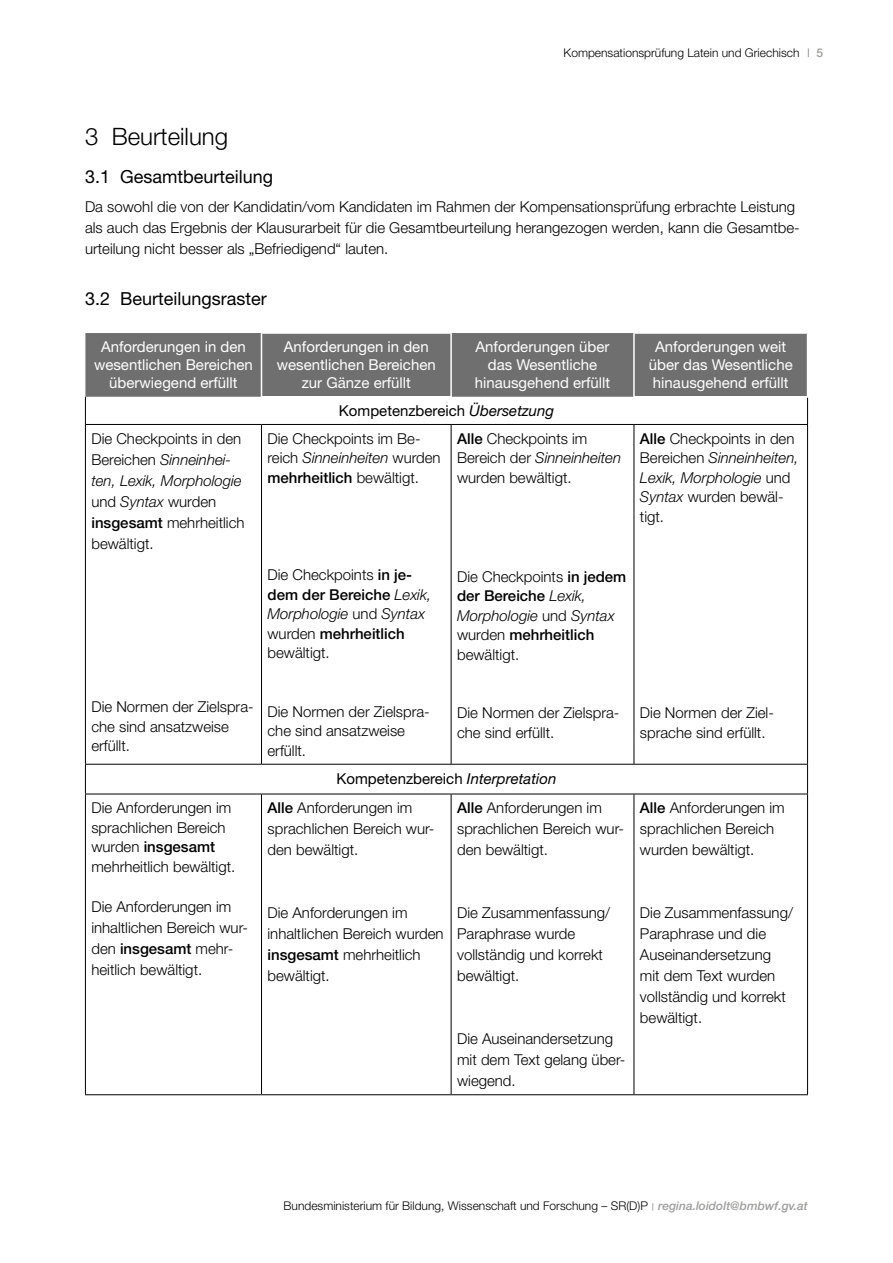
<style>
.page{position:relative;width:893px;height:1263px;background:#fff}
.page>*{position:absolute;margin:0;border:0;box-sizing:border-box;transform-origin:0 0}
.t1{font:300 24px "Helvetica Neue LT Pro";color:#000}
.t2{font:18px "Helvetica Neue LT Pro";color:#000}
.p_Tabelle{font:300 15px/21px "Helvetica Neue LT Std";color:#000}
.p_links{font:300 15px/21px "Helvetica Neue LT Pro";color:#000}
.H_Tab{font:15px/18px "Helvetica Neue LT Pro";color:#fff;text-align:center}
.H_Tab-2{font:15px "Helvetica Neue LT Pro";color:#000}
.t3{font:300 12px "Helvetica Neue LT Pro";color:#000}
.t4{font:500 12px "Helvetica Neue LT Pro";color:#9d9d9c}
.s1{font-style:italic}
.s2{font-family:"Helvetica Neue LT Pro";font-weight:500}
.s3{font-family:"Times New Roman";font-weight:400;color:#9d9d9c}
.s4{font-weight:500;font-style:italic;color:#9d9d9c}
</style>
<div class="page">
<div style="left:85px;top:333px;width:722px;height:64px;background:#706f6f"></div>
<svg style="left:85px;top:765px;width:1px;height:29px"></svg>
<svg style="left:807px;top:765px;width:1px;height:29px"></svg>
<hr style="left:85px;top:794px;width:176px;height:1px;background:#000">
<hr style="left:85px;top:794px;width:1px;height:300px;background:#000">
<hr style="left:261px;top:794px;width:190px;height:1px;background:#000">
<hr style="left:261px;top:794px;width:1px;height:300px;background:#000">
<hr style="left:451px;top:794px;width:183px;height:1px;background:#000">
<hr style="left:451px;top:794px;width:1px;height:300px;background:#000">
<hr style="left:634px;top:794px;width:174px;height:1px;background:#000">
<hr style="left:634px;top:794px;width:1px;height:300px;background:#000">
<hr style="left:807px;top:794px;width:1px;height:300px;background:#000">
<hr style="left:85px;top:1094px;width:176px;height:1px;background:#000">
<hr style="left:261px;top:1094px;width:190px;height:1px;background:#000">
<hr style="left:451px;top:1094px;width:183px;height:1px;background:#000">
<hr style="left:634px;top:1094px;width:174px;height:1px;background:#000">
<svg style="left:85px;top:397px;width:1px;height:27px"></svg>
<svg style="left:807px;top:397px;width:1px;height:27px"></svg>
<hr style="left:85px;top:424px;width:176px;height:1px;background:#000">
<hr style="left:261px;top:424px;width:190px;height:1px;background:#000">
<hr style="left:451px;top:424px;width:183px;height:1px;background:#000">
<hr style="left:634px;top:424px;width:174px;height:1px;background:#000">
<hr style="left:85px;top:425px;width:1px;height:339px;background:#000">
<hr style="left:261px;top:425px;width:1px;height:339px;background:#000">
<hr style="left:451px;top:425px;width:1px;height:339px;background:#000">
<hr style="left:634px;top:425px;width:1px;height:339px;background:#000">
<hr style="left:807px;top:425px;width:1px;height:339px;background:#000">
<hr style="left:85px;top:764px;width:176px;height:1px;background:#000">
<hr style="left:261px;top:764px;width:190px;height:1px;background:#000">
<hr style="left:451px;top:764px;width:183px;height:1px;background:#000">
<hr style="left:634px;top:764px;width:174px;height:1px;background:#000">
<hr style="left:261px;top:332px;width:191px;height:2px;background:#fff">
<hr style="left:261px;top:334px;width:1px;height:62px;background:#fff">
<hr style="left:450px;top:334px;width:2px;height:62px;background:#fff">
<hr style="left:261px;top:396px;width:191px;height:1px;background:#fff">
<hr style="left:633px;top:332px;width:175px;height:2px;background:#fff">
<hr style="left:633px;top:334px;width:2px;height:62px;background:#fff">
<hr style="left:633px;top:396px;width:175px;height:1px;background:#fff">
<p class="t3" style="left:564px;top:45px;width:237px">Kompensationsprüfung Latein und Griechisch</p>
<p class="t4" style="left:816px;top:46px;width:8px">5</p>
<h2 class="t1" style="left:85px;top:121px;width:145px">3 Beurteilung</h2>
<h3 class="t2" style="left:85px;top:165px;width:190px">3.1 Gesamtbeurteilung</h3>
<p class="p_links" style="left:85px;top:196px;width:716px">Da sowohl die von der Kandidatin/vom Kandidaten im Rahmen der Kompensationsprüfung erbrachte Leistung als auch das Ergebnis der Klausurarbeit für die Gesamtbeurteilung herangezogen werden, kann die Gesamtbe&shy;urteilung nicht besser als „Befriedigend“ lauten.</p>
<h3 class="t2" style="left:85px;top:287px;width:183px">3.2 Beurteilungsraster</h3>
<p class="H_Tab" style="left:94px;top:338px;width:160px">Anforderungen in den wesentlichen Bereichen überwiegend erfüllt</p>
<p class="H_Tab" style="left:277px;top:338px;width:160px">Anforderungen in den wesentlichen Bereichen zur Gänze erfüllt</p>
<p class="H_Tab" style="left:475px;top:338px;width:137px">Anforderungen über das Wesentliche hinausgehend erfüllt</p>
<p class="H_Tab" style="left:649px;top:338px;width:145px">Anforderungen weit über das Wesentliche hinausgehend erfüllt</p>
<p class="H_Tab-2" style="left:339px;top:401px;width:217px">Kompetenzbereich <span class="s1">Übersetzung</span></p>
<p class="p_Tabelle" style="left:91px;top:427px;width:155px">Die Checkpoints in den<br>Bereichen <span class="s1">Sinneinhei&shy;ten, Lexik, Morphologie </span>und <span class="s1">Syntax</span> wurden <span class="s2">insgesamt</span> mehrheitlich bewältigt.</p>
<p class="p_Tabelle" style="left:640px;top:428px;width:160px;line-height:19.5px"><span class="s2">Alle</span> Checkpoints in den<br>Bereichen <span class="s1">Sinneinheiten,<br>Lexik, Morphologie</span> und<br><span class="s1">Syntax</span> wurden bewäl&shy;tigt.</p>
<p class="p_Tabelle" style="left:267px;top:428px;width:175px;line-height:19.5px">Die Checkpoints im Be&shy;reich <span class="s1">Sinneinheiten</span> wurden <span class="s2">mehrheitlich</span> bewältigt.</p>
<p class="p_Tabelle" style="left:457px;top:428px;width:165px;line-height:19.5px"><span class="s2">Alle</span> Checkpoints im<br>Bereich der <span class="s1">Sinneinheiten </span>wurden bewältigt.</p>
<p class="p_Tabelle" style="left:267px;top:565px;width:165px;line-height:19.5px">Die Checkpoints <span class="s2">in je&shy;dem der Bereiche</span> <span class="s1">Lexik,<br>Morphologie</span> und <span class="s1">Syntax </span>wurden <span class="s2">mehrheitlich </span>bewältigt.</p>
<p class="p_Tabelle" style="left:457px;top:566px;width:171px;line-height:19.5px">Die Checkpoints <span class="s2">in jedem der Bereiche</span> <span class="s1">Lexik,<br>Morphologie</span> und <span class="s1">Syntax </span>wurden <span class="s2">mehrheitlich </span>bewältigt.</p>
<p class="p_Tabelle" style="left:91px;top:697px;width:164px;line-height:19.5px">Die Normen der Zielspra&shy;che sind ansatzweise erfüllt.</p>
<p class="p_Tabelle" style="left:91px;top:798px;width:145px;line-height:19.5px">Die Anforderungen im sprachlichen Bereich wurden <span class="s2">insgesamt </span>mehrheitlich bewältigt.</p>
<p class="p_Tabelle" style="left:91px;top:896px;width:158px">Die Anforderungen im inhaltlichen Bereich wur&shy;den <span class="s2">insgesamt</span> mehr&shy;heitlich bewältigt.</p>
<p class="p_Tabelle" style="left:267px;top:701px;width:164px;line-height:19.5px">Die Normen der Zielspra&shy;che sind ansatzweise erfüllt.</p>
<p class="p_Tabelle" style="left:457px;top:703px;width:164px;line-height:19.5px">Die Normen der Zielspra&shy;che sind erfüllt.</p>
<p class="H_Tab-2" style="left:337px;top:770px;width:221px">Kompetenzbereich <span class="s1">Interpretation</span></p>
<p class="p_Tabelle" style="left:267px;top:797px;width:169px"><span class="s2">Alle</span> Anforderungen im sprachlichen Bereich wur&shy;den bewältigt.</p>
<p class="p_Tabelle" style="left:457px;top:797px;width:169px"><span class="s2">Alle</span> Anforderungen im sprachlichen Bereich wur&shy;den bewältigt.</p>
<p class="p_Tabelle" style="left:267px;top:902px;width:178px">Die Anforderungen im inhaltlichen Bereich wurden <span class="s2">insgesamt</span> mehrheitlich bewältigt.</p>
<p class="p_Tabelle" style="left:457px;top:902px;width:155px">Die Zusammenfassung/<br>Paraphrase wurde vollständig und korrekt bewältigt.</p>
<p class="p_Tabelle" style="left:457px;top:1028px;width:170px">Die Auseinandersetzung mit dem Text gelang über&shy;wiegend.</p>
<p class="p_Tabelle" style="left:640px;top:703px;width:135px;line-height:19.5px">Die Normen der Ziel&shy;sprache sind erfüllt.</p>
<p class="p_Tabelle" style="left:640px;top:797px;width:146px"><span class="s2">Alle</span> Anforderungen im sprachlichen Bereich wurden bewältigt.</p>
<p class="p_Tabelle" style="left:640px;top:902px;width:155px">Die Zusammenfassung/<br>Paraphrase und die<br>Auseinandersetzung mit dem Text wurden vollständig und korrekt bewältigt.</p>
<p class="t3" style="left:284px;top:1198px;width:526px">Bundesministerium für Bildung, Wissenschaft und Forschung – SR(D)P <span class="s3">׀</span> <span class="s4">regina.loidolt@bmbwf.gv.at</span></p>
</div>
